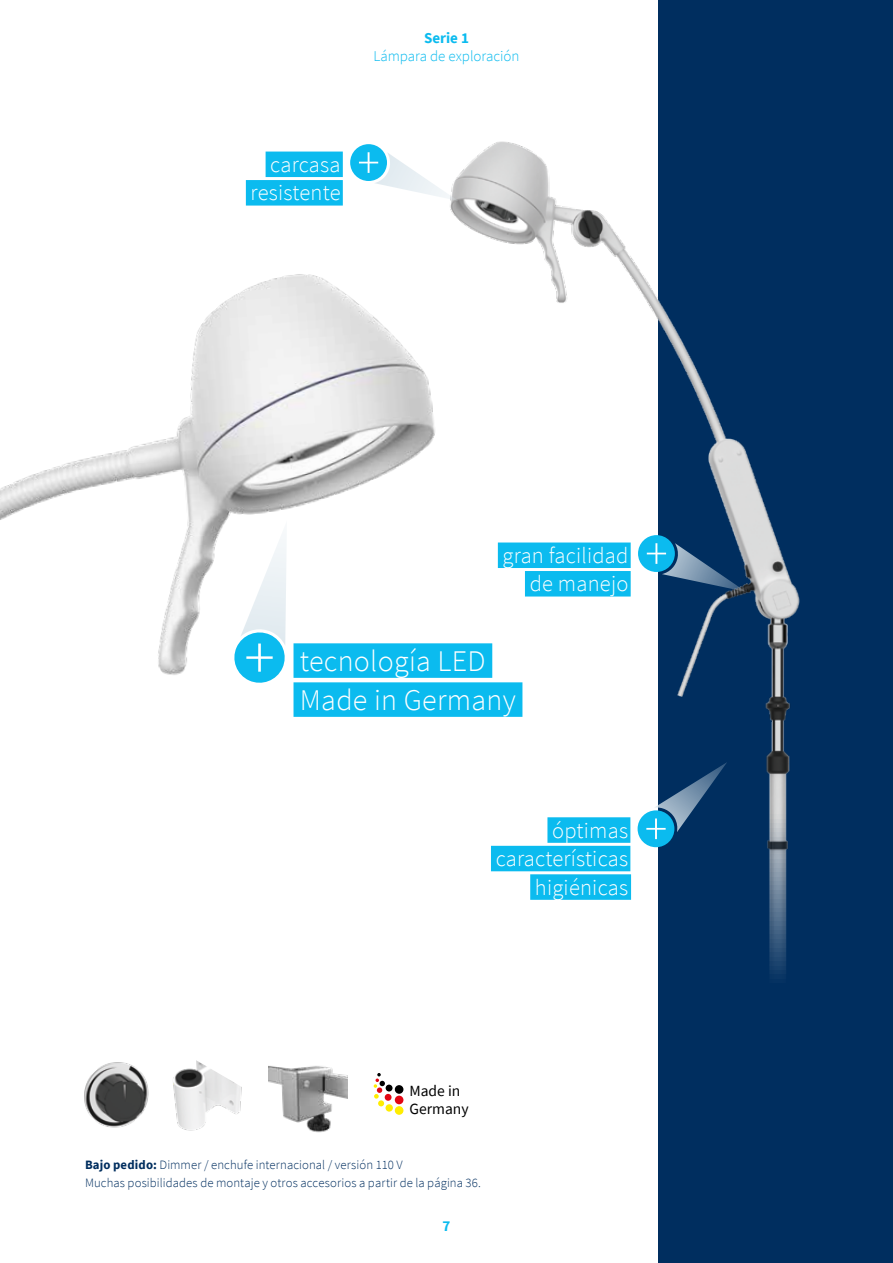
<style>
.page{position:relative;width:893px;height:1263px;background:#fff}
.page>*{position:absolute;margin:0;border:0;box-sizing:border-box;transform-origin:0 0}
.t1{font:300 30px/39px "Source Sans Pro";letter-spacing:.01em;color:#fff}
.t2{font:300 22.5px/28.5px "Source Sans Pro";letter-spacing:.01em;color:#fff;text-align:right}
.t3{font:15.6px/18.3px "Source Sans Pro";color:#000}
.t4{font:300 15px "Source Sans Pro";color:#0bbbef}
.t5{font:700 15px "Source Sans Pro";color:#0bbbef}
.t6{font:300 12.75px/18px "Source Sans Pro";letter-spacing:.005em;color:#002e5f}
.s1{font-weight:700}
</style>
<div class="page">
<div style="left:658px;top:0;width:235px;height:1263px;background:#002e5f"></div>
<img style="left:450px;top:141px;width:350px;height:838px">
<img style="left:0;top:260px;width:462px;height:422px">
<div style="left:293px;top:643px;width:199px;height:35px;background:#0bbbef"></div>
<div style="left:293px;top:682px;width:229px;height:35px;background:#0bbbef"></div>
<div style="left:547px;top:817px;width:83px;height:26px;background:#0bbbef"></div>
<div style="left:491px;top:846px;width:139px;height:25px;background:#0bbbef"></div>
<div style="left:530px;top:874px;width:101px;height:26px;background:#0bbbef"></div>
<div style="left:395px;top:1085px;width:8px;height:9px;background:#000;border-radius:50%"></div>
<div style="left:386px;top:1084px;width:7px;height:7px;background:#000;border-radius:50%"></div>
<div style="left:395px;top:1096px;width:8px;height:8px;background:#e30613;border-radius:50%"></div>
<div style="left:385px;top:1094px;width:7px;height:7px;background:#e30613;border-radius:50%"></div>
<div style="left:395px;top:1106px;width:8px;height:9px;background:#ffed00;border-radius:50%"></div>
<div style="left:385px;top:1104px;width:8px;height:7px;background:#ffed00;border-radius:50%"></div>
<svg style="left:374px;top:1073px;width:11px;height:33px"></svg>
<div style="left:498px;top:542px;width:133px;height:26px;background:#0bbbef"></div>
<div style="left:525px;top:571px;width:106px;height:25px;background:#0bbbef"></div>
<div style="left:266px;top:152px;width:77px;height:25px;background:#0bbbef"></div>
<div style="left:246px;top:180px;width:97px;height:26px;background:#0bbbef"></div>
<svg style="left:231px;top:520px;width:57px;height:163px"></svg>
<div style="left:638px;top:810px;width:36px;height:37px;background:#0bbbef;border-radius:50%"></div>
<svg style="left:646px;top:762px;width:81px;height:77px"></svg>
<div style="left:638px;top:535px;width:37px;height:37px;background:#0bbbef;border-radius:50%"></div>
<svg style="left:647px;top:543px;width:99px;height:49px"></svg>
<div style="left:350px;top:144px;width:37px;height:37px;background:#0bbbef;border-radius:50%"></div>
<svg style="left:359px;top:152px;width:99px;height:49px"></svg>
<img style="left:268px;top:1065px;width:80px;height:68px">
<img style="left:84px;top:1062px;width:65px;height:66px">
<img style="left:173px;top:1060px;width:69px;height:71px">
<p class="t5" style="left:424px;top:28px;width:46px">Serie 1</p>
<p class="t4" style="left:373px;top:47px;width:148px">Lámpara de exploración</p>
<h2 class="t2" style="left:251px;top:150px;width:91px">carcasa resistente</h2>
<h2 class="t2" style="left:503px;top:541px;width:127px">gran facilidad de manejo</h2>
<h1 class="t1" style="left:300px;top:642px;width:218px">tecnología LED<br>Made in Germany</h1>
<h2 class="t2" style="left:496px;top:816px;width:134px">óptimas características higiénicas</h2>
<p class="t3" style="left:409px;top:1082px;width:61px">Made in<br>Germany</p>
<p class="t6" style="left:85px;top:1156px;width:397px"><span class="s1">Bajo pedido:</span> Dimmer / enchufe internacional / versión 110 V<br>Muchas posibilidades de montaje y otros accesorios a partir de la página 36.</p>
<p class="t5" style="left:442px;top:1216px;width:9px">7</p>
</div>
